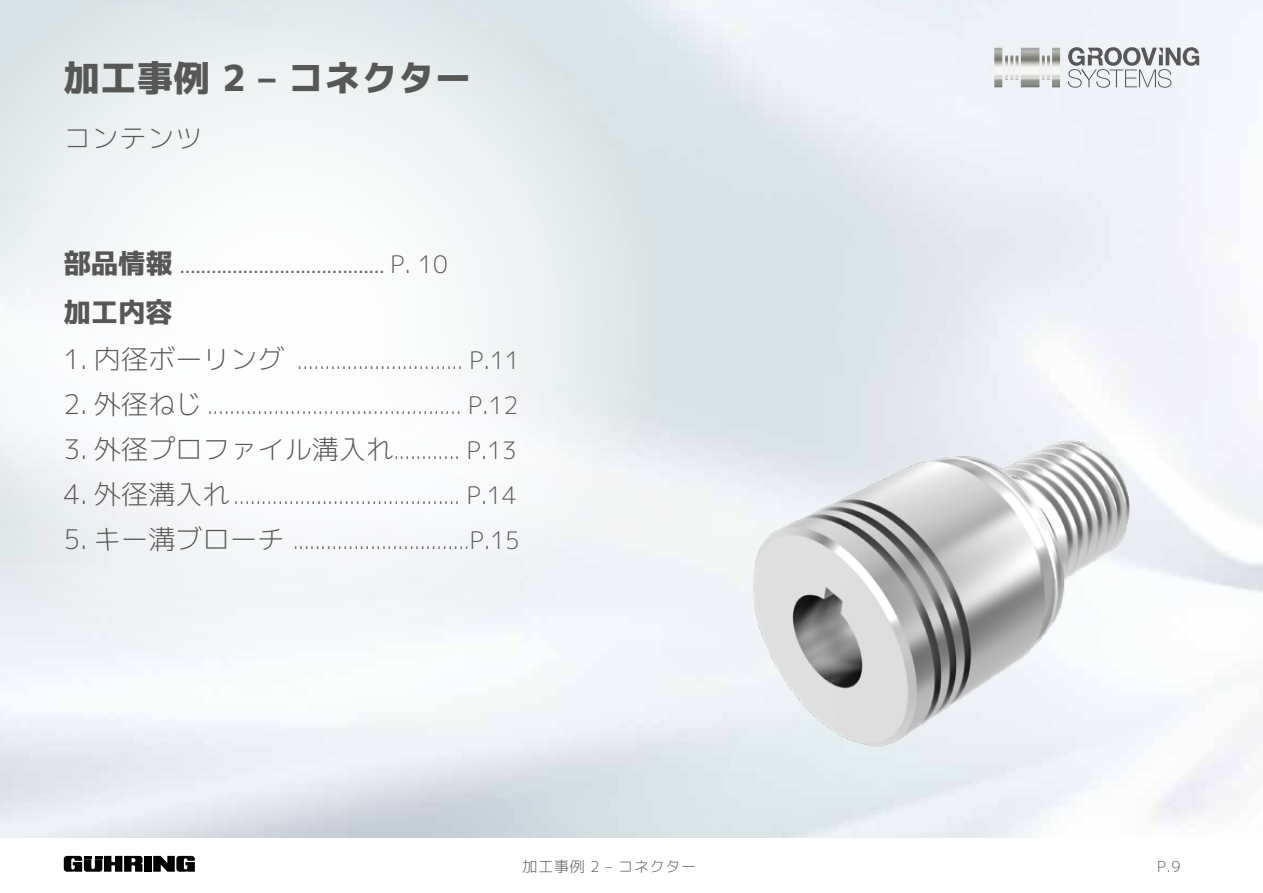
<style>
.page{position:relative;width:1263px;height:893px;background:#fff}
.page>*{position:absolute;margin:0;border:0;box-sizing:border-box;transform-origin:0 0}
.t1{font:36px "mplus 1 p heavy";letter-spacing:.02em;color:#575756}
.t2{font:27px "mplus 1 p light";letter-spacing:.01em;color:#575756}
.t3{font:27px "mplus 1 p heavy";color:#575756}
.t4{font:21px "mplus 1 p light";color:#575756}
.t5{font:condensed 21px "Helvetica Neue LTW1 G";color:#575756}
.t6{font:15px "mplus 1 p light";letter-spacing:.05em;color:#575756}
.s1{font-family:"mplus 1 p heavy";font-stretch:normal;font-size:27px}
.s2{font-family:"mplus 1 p light";font-stretch:normal;font-size:24px}
.s3{font-size:27px}
.s4{font-size:24px}
.s5{font-size:21px}
</style>
<div class="page">
<svg style="left:0;top:0;width:663px;height:703px;fill:#f4f6f8"></svg>
<div style="left:144px;top:856px;width:8px;height:16px;background:#000"></div>
<svg style="left:64px;top:856px;width:79px;height:16px"></svg>
<svg style="left:153px;top:856px;width:42px;height:16px"></svg>
<img style="left:524px;top:324px;width:739px;height:514px">
<svg style="left:1068px;top:47px;width:131px;height:41px"></svg>
<svg style="left:994px;top:48px;width:66px;height:39px"></svg>
<h1 class="t1" style="left:64px;top:52px;width:409px">加工事例 2 – コネクター</h1>
<p class="t2" style="left:64px;top:119px;width:140px">コンテンツ</p>
<p class="t5" style="left:64px;top:254px;width:385px"><span class="s1">部品情報</span> ....................................... <span class="s2">P. 10</span></p>
<p class="t3" style="left:64px;top:293px;width:110px">加工内容</p>
<p class="t4" style="left:64px;top:346px;width:457px"><span class="s3">1. 内径ボーリング</span> .............................. <span class="s4">P.11</span></p>
<p class="t4" style="left:64px;top:391px;width:456px"><span class="s3">2. 外径ねじ</span> .............................................. <span class="s4">P.12</span></p>
<p class="t2" style="left:64px;top:430px;width:455px">3. 外径プロファイル溝入れ<span class="s5">............</span> <span class="s4">P.13</span></p>
<p class="t4" style="left:64px;top:482px;width:454px"><span class="s3">4. 外径溝入れ</span> ......................................... <span class="s4">P.14</span></p>
<p class="t4" style="left:64px;top:527px;width:458px"><span class="s3">5. キー溝ブローチ</span> ................................<span class="s4">P.15</span></p>
<p class="t6" style="left:523px;top:855px;width:175px">加工事例 2 – コネクター</p>
<p class="t6" style="left:1157px;top:856px;width:25px">P.9</p>
</div>
